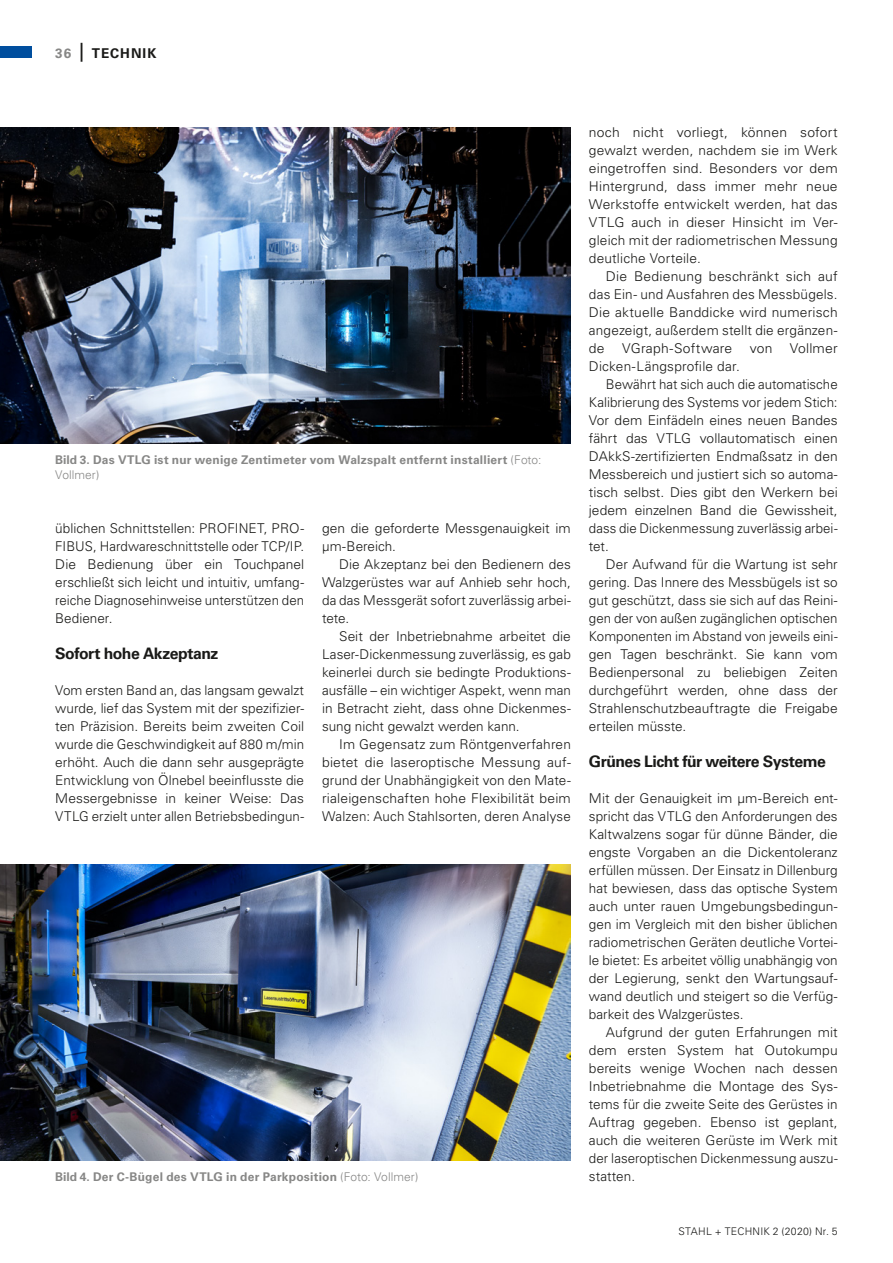
<style>
.page{position:relative;width:893px;height:1263px;background:#fff}
.page>*{position:absolute;margin:0;border:0;box-sizing:border-box;transform-origin:0 0}
.Zwischenzeile{font:700 15.75px "Univers LT Std";letter-spacing:-.03em;color:#1a1a18}
.Fließtext_mit_Einzug{font:300 13.5px/18px "Univers LT Std";letter-spacing:.005em;color:#1a1a18;text-align:justify}
.Fließtext{font:300 13.5px/18px "Univers LT Std";color:#1a1a18;text-align:justify}
.t1{font:700 13.5px "Univers LT Std";letter-spacing:.075em;color:#1a1a18}
.Bildunterschrift{font:700 12px/15px "Univers LT Std";letter-spacing:.015em;color:#878786}
.t2{font:300 10.5px "Univers LT Std";letter-spacing:.025em;color:#1a1a18}
.s1{color:#878786}
.s2{font-size:18.9px}
.s3{font-weight:300}
</style>
<div class="page">
<div style="left:0;top:47px;width:32px;height:11px;background:#004e9e"></div>
<img style="left:0;top:128px;width:571px;height:315px">
<img style="left:0;top:864px;width:571px;height:296px">
<p class="t1" style="left:55px;top:45px;width:103px"><span class="s1">36</span> <span class="s2">|</span> TECHNIK</p>
<p class="Bildunterschrift" style="left:55px;top:452px;width:488px">Bild 3. Das VTLG ist nur wenige Zentimeter vom Walzspalt entfernt installiert <span class="s3">(Foto:<br>Vollmer)</span></p>
<p class="Fließtext" style="left:55px;top:520px;width:250px">üblichen Schnittstellen: PROFINET, PRO-FIBUS, Hardwareschnittstelle oder TCP/IP.<br>Die Bedienung über ein Touchpanel erschließt sich leicht und intuitiv, umfang&shy;reiche Diagnosehinweise unterstützen den Bediener.</p>
<p class="Zwischenzeile" style="left:55px;top:645px;width:165px">Sofort hohe Akzeptanz</p>
<p class="Fließtext" style="left:55px;top:682px;width:250px">Vom ersten Band an, das langsam gewalzt wurde, lief das System mit der spezifizier&shy;ten Präzision. Bereits beim zweiten Coil wurde die Geschwindigkeit auf 880 m/min erhöht. Auch die dann sehr ausgeprägte Entwicklung von Ölnebel beeinflusste die Messergebnisse in keiner Weise: Das VTLG erzielt unter allen Betriebsbedingun-</p>
<p class="Fließtext" style="left:322px;top:520px;width:250px">gen die geforderte Messgenauigkeit im µm-Bereich.</p>
<p class="Fließtext_mit_Einzug" style="left:322px;top:556px;width:250px;text-indent:17px">Die Akzeptanz bei den Bedienern des Walzgerüstes war auf Anhieb sehr hoch, da das Messgerät sofort zuverlässig arbei&shy;tete.</p>
<p class="Fließtext_mit_Einzug" style="left:322px;top:628px;width:250px;text-indent:17px">Seit der Inbetriebnahme arbeitet die Laser-Dickenmessung zuverlässig, es gab keinerlei durch sie bedingte Produktions&shy;ausfälle – ein wichtiger Aspekt, wenn man in Betracht zieht, dass ohne Dickenmes&shy;sung nicht gewalzt werden kann.</p>
<p class="Fließtext_mit_Einzug" style="left:322px;top:736px;width:250px;text-indent:17px">Im Gegensatz zum Röntgenverfahren bietet die laseroptische Messung auf&shy;grund der Unabhängigkeit von den Mate&shy;rialeigenschaften hohe Flexibilität beim Walzen: Auch Stahlsorten, deren Analyse</p>
<p class="Bildunterschrift" style="left:55px;top:1169px;width:365px">Bild 4. Der C-Bügel des VTLG in der Parkposition <span class="s3">(Foto: Vollmer)</span></p>
<p class="Fließtext_mit_Einzug" style="left:589px;top:124px;width:250px">noch nicht vorliegt, können sofort gewalzt werden, nachdem sie im Werk eingetroffen sind. Besonders vor dem Hintergrund, dass immer mehr neue Werkstoffe entwickelt werden, hat das VTLG auch in dieser Hinsicht im Ver&shy;gleich mit der radiometrischen Messung deutliche Vorteile.</p>
<p class="Fließtext_mit_Einzug" style="left:589px;top:268px;width:250px;text-indent:17px">Die Bedienung beschränkt sich auf das Ein- und Ausfahren des Messbügels.<br>Die aktuelle Banddicke wird numerisch angezeigt, außerdem stellt die ergänzen&shy;de</p>
<p class="Fließtext_mit_Einzug" style="left:622px;top:340px;width:112px">VGraph-Software</p>
<p class="Fließtext_mit_Einzug" style="left:750px;top:340px;width:24px">von</p>
<p class="Fließtext_mit_Einzug" style="left:790px;top:340px;width:49px">Vollmer</p>
<p class="Fließtext_mit_Einzug" style="left:589px;top:358px;width:152px">Dicken-Längsprofile dar.</p>
<p class="Fließtext_mit_Einzug" style="left:589px;top:376px;width:250px;text-indent:17px">Bewährt hat sich auch die automatische Kalibrierung des Systems vor jedem Stich:<br>Vor dem Einfädeln eines neuen Bandes fährt das VTLG vollautomatisch einen DAkkS-zertifizierten Endmaßsatz in den Messbereich und justiert sich so automa&shy;tisch selbst. Dies gibt den Werkern bei jedem einzelnen Band die Gewissheit, dass die Dickenmessung zuverlässig arbei&shy;tet.</p>
<p class="Fließtext_mit_Einzug" style="left:589px;top:556px;width:250px;text-indent:17px">Der Aufwand für die Wartung ist sehr gering. Das Innere des Messbügels ist so gut geschützt, dass sie sich auf das Reini&shy;gen der von außen zugänglichen optischen Komponenten im Abstand von jeweils eini&shy;gen Tagen beschränkt. Sie kann vom Bedienpersonal zu beliebigen Zeiten durchgeführt werden, ohne dass der Strahlenschutzbeauftragte die Freigabe erteilen müsste.</p>
<p class="Zwischenzeile" style="left:589px;top:753px;width:238px">Grünes Licht für weitere Systeme</p>
<p class="Fließtext" style="left:589px;top:790px;width:250px">Mit der Genauigkeit im µm-Bereich ent&shy;spricht das VTLG den Anforderungen des Kaltwalzens sogar für dünne Bänder, die engste Vorgaben an die Dickentoleranz erfüllen müssen. Der Einsatz in Dillenburg hat bewiesen, dass das optische System auch unter rauen Umgebungsbedingun&shy;gen im Vergleich mit den bisher üblichen radiometrischen Geräten deutliche Vortei&shy;le bietet: Es arbeitet völlig unabhängig von der Legierung, senkt den Wartungsauf&shy;wand deutlich und steigert so die Verfüg&shy;barkeit des Walzgerüstes.</p>
<p class="Fließtext_mit_Einzug" style="left:589px;top:1024px;width:250px;text-indent:17px">Aufgrund der guten Erfahrungen mit dem ersten System hat Outokumpu bereits wenige Wochen nach dessen Inbetriebnahme die Montage des Sys&shy;tems für die zweite Seite des Gerüstes in Auftrag gegeben. Ebenso ist geplant, auch die weiteren Gerüste im Werk mit der laseroptischen Dickenmessung auszu&shy;statten.</p>
<p class="t2" style="left:678px;top:1225px;width:161px">STAHL + TECHNIK 2 (2020) Nr. 5</p>
</div>
